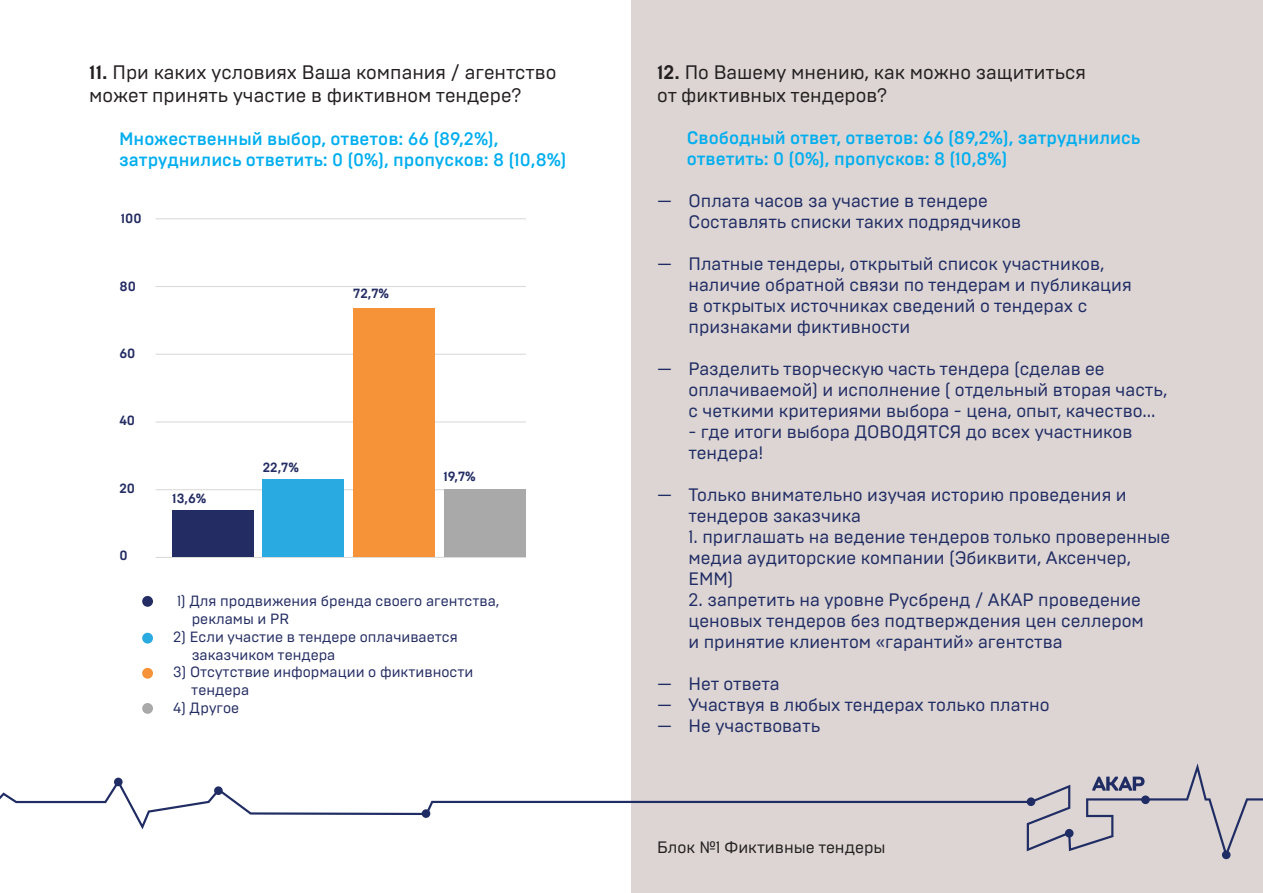
<style>
.page{position:relative;width:1263px;height:893px;background:#fff}
.page>*{position:absolute;margin:0;border:0;box-sizing:border-box;transform-origin:0 0}
.t1{font:19.5px/22.5px "Brutal Type";color:#231f20}
.t2{font:18px/21px "Brutal Type";color:#202c64}
.t3{font:500 18px/21px "Brutal Type";color:#00aeef}
.t4{font:16.5px "Brutal Type";color:#231f20}
.t5{font:14.85px/17.9px "Brutal Type";color:#232c63}
.t6{font:700 13.35px "Brutal Type";color:#232c63}
.s1{font-weight:700}
</style>
<div class="page">
<div style="left:631px;top:0;width:632px;height:893px;background:#dcd5d3"></div>
<svg style="left:0;top:763px;width:1263px;height:95px"></svg>
<div style="left:1222px;top:850px;width:8px;height:9px;background:#202c64;border-radius:50%"></div>
<hr style="left:156px;top:489px;width:369px;height:1px;background:#dcdbda">
<hr style="left:156px;top:421px;width:369px;height:1px;background:#dcdbda">
<hr style="left:156px;top:354px;width:369px;height:1px;background:#dcdbda">
<hr style="left:156px;top:286px;width:369px;height:1px;background:#dcdbda">
<hr style="left:156px;top:218px;width:369px;height:1px;background:#dcdbda">
<hr style="left:156px;top:557px;width:369px;height:1px;background:#dcdbda">
<div style="left:142px;top:596px;width:11px;height:11px;background:#232c63;border-radius:50%"></div>
<div style="left:142px;top:633px;width:11px;height:11px;background:#29aae1;border-radius:50%"></div>
<div style="left:142px;top:668px;width:11px;height:11px;background:#f69338;border-radius:50%"></div>
<div style="left:142px;top:703px;width:11px;height:11px;background:#a8a9a8;border-radius:50%"></div>
<div style="left:444px;top:489px;width:81px;height:68px;background:#a8a9a8"></div>
<div style="left:353px;top:308px;width:82px;height:249px;background:#f69338"></div>
<div style="left:263px;top:479px;width:81px;height:78px;background:#29aae1"></div>
<div style="left:172px;top:510px;width:81px;height:47px;background:#232c63"></div>
<p class="t1" style="left:89px;top:61px;width:469px"><span class="s1">11.</span> При каких условиях Ваша компания / агентство может принять участие в фиктивном тендере?</p>
<p class="t3" style="left:119px;top:129px;width:449px">Множественный выбор, ответов: 66 (89,2%), затруднились ответить: 0 (0%), пропусков: 8 (10,8%)</p>
<p class="t6" style="left:121px;top:210px;width:22px">100</p>
<p class="t6" style="left:119px;top:278px;width:18px">80</p>
<p class="t6" style="left:119px;top:345px;width:18px">60</p>
<p class="t6" style="left:119px;top:413px;width:17px">40</p>
<p class="t6" style="left:119px;top:480px;width:17px">20</p>
<p class="t6" style="left:119px;top:548px;width:10px">0</p>
<p class="t6" style="left:353px;top:285px;width:38px">72,7%</p>
<p class="t6" style="left:172px;top:490px;width:36px">13,6%</p>
<p class="t6" style="left:263px;top:459px;width:38px">22,7%</p>
<p class="t6" style="left:443px;top:468px;width:34px">19,7%</p>
<p class="t5" style="left:192px;top:592px;width:309px;text-indent:-15px">1) Для продвижения бренда своего агентства, рекламы и PR</p>
<p class="t5" style="left:192px;top:628px;width:267px;text-indent:-18px">2) Если участие в тендере оплачивается заказчиком тендера</p>
<p class="t5" style="left:191px;top:663px;width:284px;text-indent:-18px">3) Отсутствие информации о фиктивности тендера</p>
<p class="t5" style="left:173px;top:699px;width:67px">4) Другое</p>
<p class="t1" style="left:657px;top:61px;width:431px"><span class="s1">12.</span> По Вашему мнению, как можно защититься от фиктивных тендеров?</p>
<p class="t3" style="left:687px;top:127px;width:455px">Свободный ответ, ответов: 66 (89,2%), затруднились ответить: 0 (0%), пропусков: 8 (10,8%)</p>
<p class="t2" style="left:688px;top:190px;width:334px;text-indent:-32px">— Оплата часов за участие в тендере<br>Составлять списки таких подрядчиков</p>
<p class="t2" style="left:688px;top:253px;width:445px;text-indent:-32px">— Платные тендеры, открытый список участников, наличие обратной связи по тендерам и публикация в открытых источниках сведений о тендерах с признаками фиктивности</p>
<p class="t2" style="left:688px;top:358px;width:480px;text-indent:-32px">— Разделить творческую часть тендера (сделав ее оплачиваемой) и исполнение ( отдельный вторая часть, с четкими критериями выбора - цена, опыт, качество...</p>
<p class="t2" style="left:688px;top:421px;width:445px">- где итоги выбора ДОВОДЯТСЯ до всех участников тендера!</p>
<p class="t2" style="left:688px;top:484px;width:440px;text-indent:-32px">— Только внимательно изучая историю проведения и тендеров заказчика</p>
<p class="t2" style="left:688px;top:526px;width:483px">1. приглашать на ведение тендеров только проверенные медиа аудиторские компании (Эбиквити, Аксенчер,<br>ЕММ)</p>
<p class="t2" style="left:688px;top:589px;width:457px">2. запретить на уровне Русбренд / АКАР проведение ценовых тендеров без подтверждения цен селлером и принятие клиентом «гарантий» агентства</p>
<p class="t2" style="left:657px;top:673px;width:124px">— Нет ответа</p>
<p class="t2" style="left:657px;top:694px;width:394px">— Участвуя в любых тендерах только платно</p>
<p class="t2" style="left:657px;top:715px;width:165px">— Не участвовать</p>
<p class="t4" style="left:657px;top:837px;width:230px">Блок №1 Фиктивные тендеры</p>
</div>
